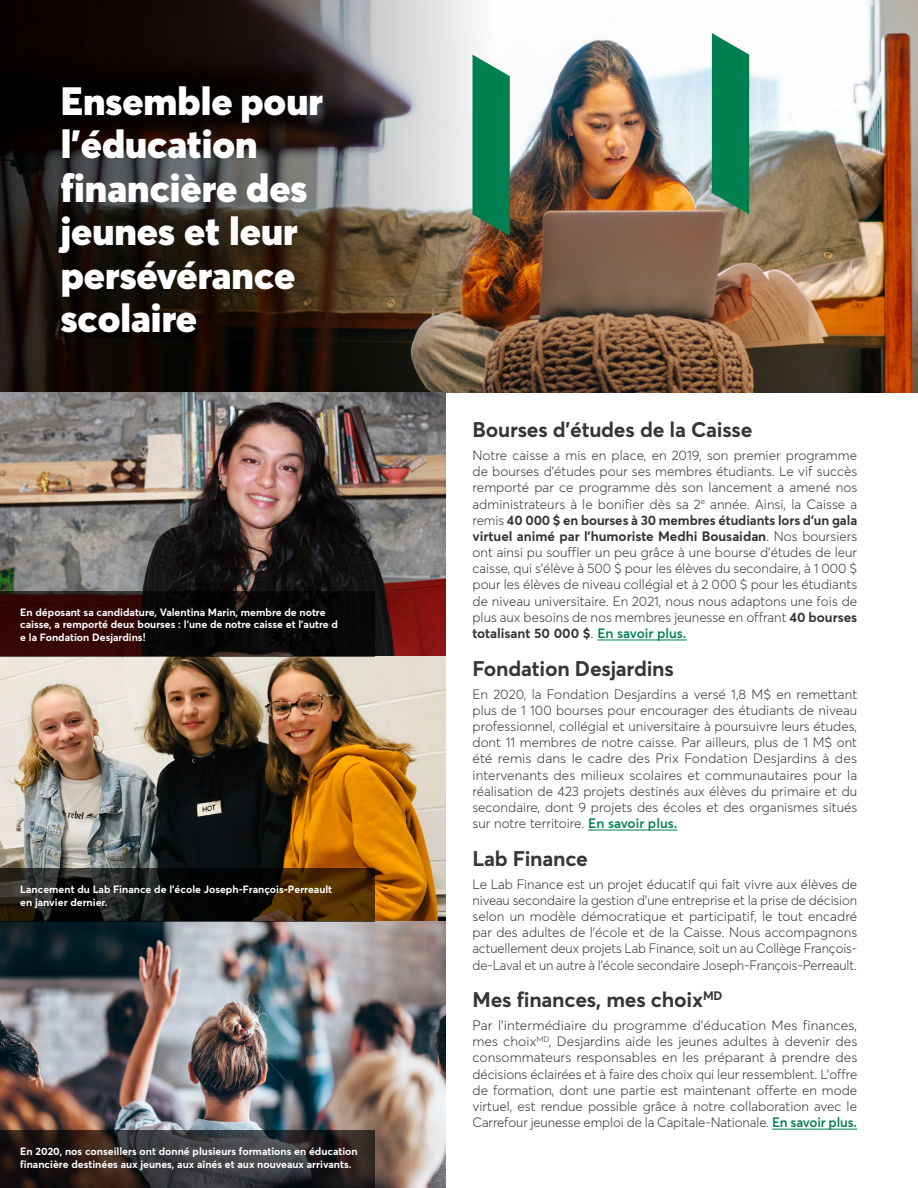
<style>
.page{position:relative;width:918px;height:1188px;background:#fff}
.page>*{position:absolute;margin:0;border:0;box-sizing:border-box;transform-origin:0 0}
.t1{font:900 39px/43.5px "Averta";color:#fff}
.t2{font:700 21px "Averta";letter-spacing:-.01em;color:#363636}
.t3{font:300 13.5px/16.2px "Averta";letter-spacing:-.005em;color:#363636;text-align:justify}
.Bas_de_vignette{font:700 10.5px/12.6px "Averta";color:#fff}
.s1{font-weight:700}
.s2{font-weight:600;color:#008051}
</style>
<div class="page">
<img style="left:491px;top:0;width:427px;height:392px">
<svg style="left:0;top:0;width:491px;height:392px;background:#433a34"></svg>
<hr style="left:597px;top:640px;width:90px;height:1px;background:#008051">
<hr style="left:588px;top:830px;width:89px;height:1px;background:#008051">
<hr style="left:772px;top:1129px;width:85px;height:1px;background:#008051">
<svg style="left:473px;top:55px;width:37px;height:181px;background:#17855a"></svg>
<svg style="left:712px;top:33px;width:37px;height:181px;background:#18895e"></svg>
<img style="left:0;top:392px;width:446px;height:530px">
<img style="left:0;top:922px;width:446px;height:266px">
<svg style="left:0;top:591px;width:374px;height:66px;background:#190909"></svg>
<svg style="left:0;top:869px;width:374px;height:53px;background:#231b0f"></svg>
<svg style="left:0;top:1131px;width:374px;height:57px;background:#2f2a2a"></svg>
<h2 class="t1" style="left:61px;top:79px;width:264px">Ensemble pour l’éducation financière des jeunes et leur persévérance scolaire</h2>
<p class="Bas_de_vignette" style="left:20px;top:605px;width:319px">En déposant sa candidature, Valentina Marin, membre de notre caisse, a remporté deux bourses : l’une de notre caisse et l’autre d e la Fondation Desjardins!</p>
<p class="Bas_de_vignette" style="left:20px;top:883px;width:313px">Lancement du Lab Finance de l’école Joseph-François-Perreault en janvier dernier.</p>
<p class="Bas_de_vignette" style="left:20px;top:1145px;width:339px">En 2020, nos conseillers ont donné plusieurs formations en éducation financière destinées aux jeunes, aux aînés et aux nouveaux arrivants.</p>
<h3 class="t2" style="left:472px;top:416px;width:281px">Bourses d’études de la Caisse</h3>
<p class="t3" style="left:472px;top:447px;width:386px">Notre caisse a mis en place, en 2019, son premier programme de bourses d’études pour ses membres étudiants. Le vif succès remporté par ce programme dès son lancement a amené nos administrateurs à le bonifier dès sa 2<sup>e</sup> année. Ainsi, la Caisse a remis <span class="s1">40 000 $ en bourses à 30 membres étudiants lors d’un gala virtuel animé par l’humoriste Medhi Bousaidan</span>. Nos boursiers ont ainsi pu souffler un peu grâce à une bourse d’études de leur caisse, qui s’élève à 500 $ pour les élèves du secondaire, à 1 000 $ pour les élèves de niveau collégial et à 2 000 $ pour les étudiants de niveau universitaire. En 2021, nous nous adaptons une fois de plus aux besoins de nos membres jeunesse en offrant <span class="s1">40 bourses totalisant 50 000 $</span>. <span class="s2">En savoir plus.</span></p>
<h3 class="t2" style="left:472px;top:655px;width:203px">Fondation Desjardins</h3>
<p class="t3" style="left:472px;top:686px;width:386px">En 2020, la Fondation Desjardins a versé 1,8 M$ en remettant plus de 1 100 bourses pour encourager des étudiants de niveau professionnel, collégial et universitaire à poursuivre leurs études, dont 11 membres de notre caisse. Par ailleurs, plus de 1 M$ ont été remis dans le cadre des Prix Fondation Desjardins à des intervenants des milieux scolaires et communautaires pour la réalisation de 423 projets destinés aux élèves du primaire et du secondaire, dont 9 projets des écoles et des organismes situés sur notre territoire. <span class="s2">En savoir plus.</span></p>
<h3 class="t2" style="left:472px;top:845px;width:117px">Lab Finance</h3>
<p class="t3" style="left:472px;top:876px;width:386px">Le Lab Finance est un projet éducatif qui fait vivre aux élèves de niveau secondaire la gestion d’une entreprise et la prise de décision selon un modèle démocratique et participatif, le tout encadré par des adultes de l’école et de la Caisse. Nous accompagnons actuellement deux projets Lab Finance, soit un au Collège François&shy;de-Laval et un autre à l’école secondaire Joseph-François-Perreault.</p>
<h3 class="t2" style="left:472px;top:986px;width:252px">Mes finances, mes choix<sup>MD</sup></h3>
<p class="t3" style="left:472px;top:1017px;width:386px">Par l’intermédiaire du programme d’éducation Mes finances, mes choix<sup>MD</sup>, Desjardins aide les jeunes adultes à devenir des consommateurs responsables en les préparant à prendre des décisions éclairées et à faire des choix qui leur ressemblent. L’offre de formation, dont une partie est maintenant offerte en mode virtuel, est rendue possible grâce à notre collaboration avec le Carrefour jeunesse emploi de la Capitale-Nationale. <span class="s2">En savoir plus.</span></p>
</div>
